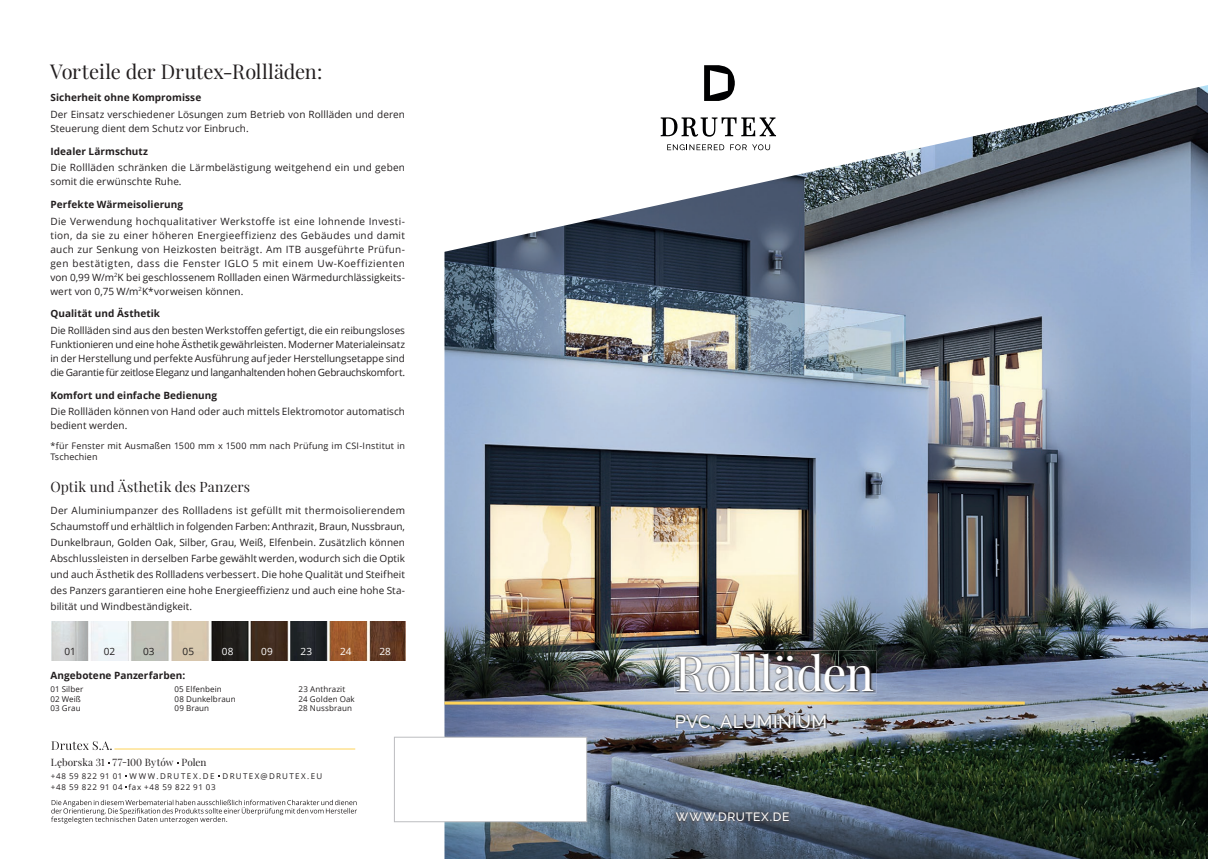
<style>
.page{position:relative;width:1208px;height:859px;background:#fff}
.page>*{position:absolute;margin:0;border:0;box-sizing:border-box;transform-origin:0 0}
.t1{font:48px "Playfair Display";letter-spacing:-.01em;color:#fff}
.t2{font:20px "Playfair Display";letter-spacing:-.01em;color:#231f20}
.t3{font:500 18px "Raleway";letter-spacing:.02em;color:#fff}
.t4{font:14px "Playfair Display";letter-spacing:.01em;color:#231f20}
.t5{font:500 12px "Raleway";letter-spacing:.05em;color:#fff}
.t6{font:10px/14px "Open Sans";letter-spacing:.005em;color:#231f20}
.t7{font:700 10px "Open Sans";letter-spacing:.005em;color:#231f20}
.t8{font:10px "Playfair Display";letter-spacing:.005em;color:#231f20}
.t9{font:10px "Open Sans";letter-spacing:.02em;color:#fff}
.t10{font:9px/10.8px "Open Sans";letter-spacing:.02em;color:#231f20}
.t11{font:8px/9.6px "Open Sans";letter-spacing:.02em;color:#231f20}
.t12{font:8px/11px "Open Sans";letter-spacing:.105em;color:#231f20}
</style>
<div class="page">
<img style="left:444px;top:256px;width:764px;height:603px">
<svg style="left:444px;top:85px;width:764px;height:171px"></svg>
<svg style="left:704px;top:65px;width:31px;height:36px"></svg>
<svg style="left:660px;top:117px;width:116px;height:20px"></svg>
<svg style="left:667px;top:144px;width:57px;height:6px"></svg>
<svg style="left:730px;top:144px;width:40px;height:6px"></svg>
<div style="left:394px;top:737px;width:193px;height:85px;background:#fff;border:1px solid #bcbdc0"></div>
<svg style="left:51px;top:800px;width:306px;height:23px"></svg>
<svg style="left:51px;top:741px;width:61px;height:9px"></svg>
<hr style="left:114px;top:748px;width:241px;height:1px;background:#fed358">
<img style="left:51px;top:621px;width:354px;height:39px">
<hr style="left:444px;top:702px;width:580px;height:3px;background:#fed358">
<img style="left:675px;top:812px;width:115px;height:11px">
<img style="left:675px;top:714px;width:152px;height:17px">
<img style="left:676px;top:714px;width:150px;height:15px">
<img style="left:674px;top:650px;width:202px;height:43px">
<img style="left:675px;top:651px;width:200px;height:41px">
<h2 class="t2" style="left:50px;top:59px;width:273px">Vorteile der Drutex-Rollläden:</h2>
<p class="t7" style="left:50px;top:91px;width:152px">Sicherheit ohne Kompromisse</p>
<p class="t6" style="left:50px;top:107px;width:356px">Der Einsatz verschiedener Lösungen zum Betrieb von Rollläden und deren<br>Steuerung dient dem Schutz vor Einbruch.</p>
<p class="t7" style="left:50px;top:144px;width:99px">Idealer Lärmschutz</p>
<p class="t6" style="left:50px;top:160px;width:356px">Die Rollläden schränken die Lärmbelästigung weitgehend ein und geben somit die erwünschte Ruhe.</p>
<p class="t7" style="left:50px;top:197px;width:134px">Perfekte Wärmeisolierung</p>
<p class="t6" style="left:50px;top:214px;width:356px;text-align:justify">Die Verwendung hochqualitativer Werkstoffe ist eine lohnende Investi&shy;tion, da sie zu einer höheren Energieeffizienz des Gebäudes und damit auch zur Senkung von Heizkosten beiträgt. Am ITB ausgeführte Prüfun&shy;gen bestätigten, dass die Fenster IGLO 5 mit einem Uw-Koeffizienten von 0,99 W/m<sup>2</sup>K bei geschlossenem Rollladen einen Wärmedurchlässigkeits&shy;wert von 0,75 W/m<sup>2</sup>K*vorweisen können.</p>
<p class="t7" style="left:50px;top:307px;width:111px">Qualität und Ästhetik</p>
<p class="t6" style="left:50px;top:323px;width:356px;text-align:justify">Die Rollläden sind aus den besten Werkstoffen gefertigt, die ein reibungsloses Funktionieren und eine hohe Ästhetik gewährleisten. Moderner Materialeinsatz in der Herstellung und perfekte Ausführung auf jeder Herstellungsetappe sind die Garantie für zeitlose Eleganz und langanhaltenden hohen Gebrauchskomfort.</p>
<p class="t7" style="left:50px;top:388px;width:168px">Komfort und einfache Bedienung</p>
<p class="t6" style="left:50px;top:404px;width:356px">Die Rollläden können von Hand oder auch mittels Elektromotor automatisch bedient werden.</p>
<p class="t10" style="left:50px;top:440px;width:356px">*für Fenster mit Ausmaßen 1500 mm x 1500 mm nach Prüfung im CSI-Institut in<br>Tschechien</p>
<h3 class="t4" style="left:50px;top:478px;width:201px">Optik und Ästhetik des Panzers</h3>
<p class="t6" style="left:50px;top:502px;width:356px;line-height:16px;text-align:justify">Der Aluminiumpanzer des Rollladens ist gefüllt mit thermoisolierendem Schaumstoff und erhältlich in folgenden Farben: Anthrazit, Braun, Nussbraun, Dunkelbraun, Golden Oak, Silber, Grau, Weiß, Elfenbein. Zusätzlich können Abschlussleisten in derselben Farbe gewählt werden, wodurch sich die Optik und auch Ästhetik des Rollladens verbessert. Die hohe Qualität und Steifheit des Panzers garantieren eine hohe Energieeffizienz und auch eine hohe Sta&shy;bilität und Windbeständigkeit.</p>
<p class="t6" style="left:65px;top:644px;width:13px">01</p>
<p class="t6" style="left:104px;top:644px;width:13px">02</p>
<p class="t6" style="left:143px;top:644px;width:13px">03</p>
<p class="t6" style="left:183px;top:644px;width:13px">05</p>
<p class="t9" style="left:222px;top:644px;width:13px">08</p>
<p class="t9" style="left:261px;top:644px;width:13px">09</p>
<p class="t9" style="left:300px;top:644px;width:13px">23</p>
<p class="t9" style="left:340px;top:644px;width:13px">24</p>
<p class="t9" style="left:379px;top:644px;width:13px">28</p>
<p class="t7" style="left:50px;top:668px;width:136px">Angebotene Panzerfarben:</p>
<p class="t11" style="left:50px;top:684px;width:34px">01 Silber<br>02 Weiß<br>03 Grau</p>
<p class="t11" style="left:174px;top:684px;width:63px">05 Elfenbein<br>08 Dunkelbraun<br>09 Braun</p>
<p class="t11" style="left:298px;top:684px;width:58px">23 Anthrazit<br>24 Golden Oak<br>28 Nussbraun</p>
<p class="t8" style="left:51px;top:756px;width:157px">Lęborska 31 77-100 Bytów Polen</p>
<p class="t12" style="left:51px;top:770px;width:273px">+48 59 822 91 01 WWW.DRUTEX.DE DRUTEX@DRUTEX.EU +48 59 822 91 04 fax +48 59 822 91 03</p>
<h1 class="t1" style="left:675px;top:643px;width:201px">Rollläden</h1>
<h3 class="t3" style="left:675px;top:711px;width:154px">PVC, ALUMINIUM</h3>
<p class="t5" style="left:676px;top:810px;width:115px">WWW.DRUTEX.DE</p>
</div>
